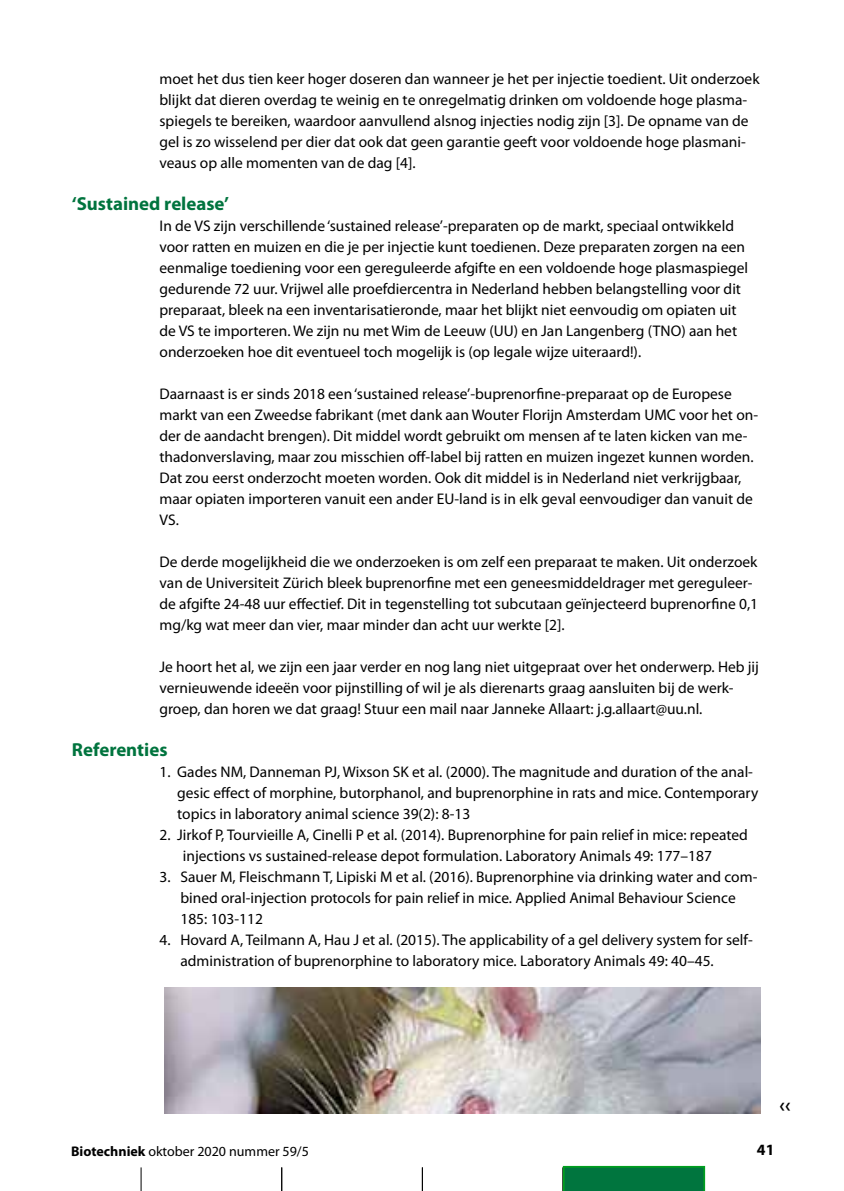
<style>
.page{position:relative;width:844px;height:1191px;background:#fff}
.page>*{position:absolute;margin:0;border:0;box-sizing:border-box;transform-origin:0 0}
.t1{font:600 21px "Myriad Pro";color:#000}
.t2{font:700 18.9px "Myriad Pro";color:#00743e}
.t3{font:700 15.75px "Myriad Pro";color:#000}
.t4{font:15.4px/21px "Myriad Pro";color:#000}
.t5{font:14px "Myriad Pro";color:#000}
.s1{font-weight:700}
</style>
<div class="page">
<svg style="left:141px;top:1167px;width:1px;height:24px"></svg>
<svg style="left:281px;top:1167px;width:1px;height:24px"></svg>
<svg style="left:422px;top:1167px;width:1px;height:24px"></svg>
<svg style="left:562px;top:1165px;width:143px;height:26px;background:#097d42"></svg>
<img style="left:165px;top:987px;width:595px;height:126px">
<p class="t4" style="left:159px;top:68px;width:601px">moet het dus tien keer hoger doseren dan wanneer je het per injectie toedient. Uit onderzoek blijkt dat dieren overdag te weinig en te onregelmatig drinken om voldoende hoge plasma&shy;spiegels te bereiken, waardoor aanvullend alsnog injecties nodig zijn [3]. De opname van de gel is zo wisselend per dier dat ook dat geen garantie geeft voor voldoende hoge plasmani&shy;veaus op alle momenten van de dag [4].</p>
<p class="t2" style="left:72px;top:191px;width:158px">‘Sustained release’</p>
<p class="t4" style="left:159px;top:215px;width:590px">In de VS zijn verschillende ‘sustained release’-preparaten op de markt, speciaal ontwikkeld voor ratten en muizen en die je per injectie kunt toedienen. Deze preparaten zorgen na een eenmalige toediening voor een gereguleerde afgifte en een voldoende hoge plasmaspiegel gedurende 72 uur. Vrijwel alle proefdiercentra in Nederland hebben belangstelling voor dit preparaat, bleek na een inventarisatieronde, maar het blijkt niet eenvoudig om opiaten uit de VS te importeren. We zijn nu met Wim de Leeuw (UU) en Jan Langenberg (TNO) aan het onderzoeken hoe dit eventueel toch mogelijk is (op legale wijze uiteraard!).</p>
<p class="t4" style="left:159px;top:383px;width:600px">Daarnaast is er sinds 2018 een ‘sustained release’-buprenorfine-preparaat op de Europese markt van een Zweedse fabrikant (met dank aan Wouter Florijn Amsterdam UMC voor het on&shy;der de aandacht brengen). Dit middel wordt gebruikt om mensen af te laten kicken van me&shy;thadonverslaving, maar zou misschien off-label bij ratten en muizen ingezet kunnen worden.<br>Dat zou eerst onderzocht moeten worden. Ook dit middel is in Nederland niet verkrijgbaar, maar opiaten importeren vanuit een ander EU-land is in elk geval eenvoudiger dan vanuit de VS.</p>
<p class="t4" style="left:159px;top:551px;width:600px">De derde mogelijkheid die we onderzoeken is om zelf een preparaat te maken. Uit onderzoek van de Universiteit Zürich bleek buprenorfine met een geneesmiddeldrager met gereguleer&shy;de afgifte 24-48 uur effectief. Dit in tegenstelling tot subcutaan geïnjecteerd buprenorfine 0,1 mg/kg wat meer dan vier, maar minder dan acht uur werkte [2].</p>
<p class="t4" style="left:159px;top:656px;width:601px">Je hoort het al, we zijn een jaar verder en nog lang niet uitgepraat over het onderwerp. Heb jij vernieuwende ideeën voor pijnstilling of wil je als dierenarts graag aansluiten bij de werk&shy;groep, dan horen we dat graag! Stuur een mail naar Janneke Allaart: j.g.allaart@uu.nl.</p>
<p class="t2" style="left:72px;top:737px;width:97px">Referenties</p>
<p class="t4" style="left:177px;top:761px;width:582px;text-indent:-18px">1. Gades NM, Danneman PJ, Wixson SK et al. (2000). The magnitude and duration of the anal&shy;gesic effect of morphine, butorphanol, and buprenorphine in rats and mice. Contemporary topics in laboratory animal science 39(2): 8-13</p>
<p class="t4" style="left:183px;top:824px;width:566px;text-indent:-23px">2. Jirkof P, Tourvieille A, Cinelli P et al. (2014). Buprenorphine for pain relief in mice: repeated injections vs sustained-release depot formulation. Laboratory Animals 49: 177–187</p>
<p class="t4" style="left:180px;top:866px;width:578px;text-indent:-21px">3. Sauer M, Fleischmann T, Lipiski M et al. (2016). Buprenorphine via drinking water and com&shy;bined oral-injection protocols for pain relief in mice. Applied Animal Behaviour Science<br>185: 103-112</p>
<p class="t4" style="left:180px;top:929px;width:573px;text-indent:-21px">4. Hovard A, Teilmann A, Hau J et al. (2015). The applicability of a gel delivery system for self&shy;administration of buprenorphine to laboratory mice. Laboratory Animals 49: 40–45.</p>
<p class="t5" style="left:71px;top:1142px;width:239px"><span class="s1">Biotechniek</span> oktober 2020 nummer 59/5</p>
<h1 class="t1" style="left:779px;top:1091px;width:13px">‹‹</h1>
<p class="t3" style="left:756px;top:1139px;width:19px">41</p>
</div>
